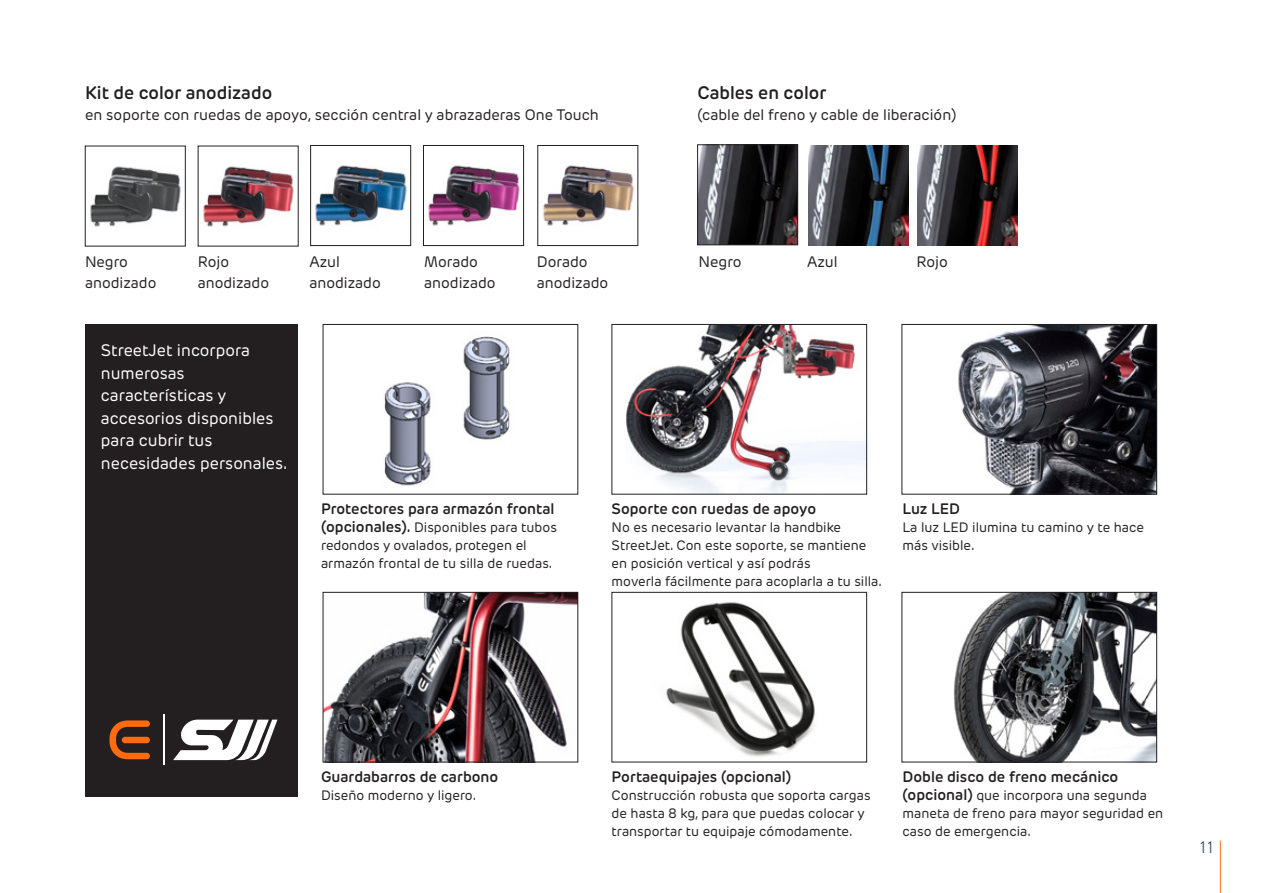
<style>
.page{position:relative;width:1263px;height:893px;background:#fff}
.page>*{position:absolute;margin:0;border:0;box-sizing:border-box;transform-origin:0 0}
.Paragraph_Style_2_bo{font:600 18px "New Rubrik Edge";color:#231f20}
.Paragraph_Style_2_bo-2{font:16.5px/22.5px "New Rubrik Edge";color:#fff}
.t1{font:16.5px "Univers Com 47 Light Cond";color:#1b4064}
.Paragraph_Style_2_bo-3{font:15px/21px "New Rubrik Edge";color:#231f20}
.Paragraph_Style_2_bo-4{font:600 15px "New Rubrik Edge";color:#231f20}
.Paragraph_Style_2_bo-5{font:13.5px/18px "New Rubrik Edge";color:#231f20}
.s1{font-weight:600;font-size:15px}
</style>
<div class="page">
<hr style="left:1220px;top:841px;width:1px;height:52px;background:#ff6b0d">
<div style="left:85px;top:324px;width:213px;height:473px;background:#231f20"></div>
<img style="left:384px;top:336px;width:126px;height:150px">
<div style="left:323px;top:324px;width:255px;height:170px;border:1px solid #231f20"></div>
<img style="left:325px;top:594px;width:251px;height:166px">
<div style="left:323px;top:592px;width:255px;height:170px;border:1px solid #231f20"></div>
<img style="left:626px;top:326px;width:239px;height:166px">
<div style="left:612px;top:324px;width:255px;height:170px;border:1px solid #231f20"></div>
<img style="left:666px;top:602px;width:149px;height:155px">
<div style="left:612px;top:592px;width:255px;height:170px;border:1px solid #231f20"></div>
<img style="left:958px;top:326px;width:197px;height:166px">
<div style="left:902px;top:324px;width:255px;height:170px;border:1px solid #231f20"></div>
<img style="left:953px;top:594px;width:202px;height:166px">
<div style="left:902px;top:592px;width:255px;height:170px;border:1px solid #231f20"></div>
<img style="left:918px;top:146px;width:100px;height:100px">
<img style="left:808px;top:145px;width:100px;height:100px">
<img style="left:699px;top:147px;width:97px;height:96px">
<div style="left:697px;top:145px;width:101px;height:100px;border:1px solid #231f20"></div>
<img style="left:90px;top:166px;width:91px;height:61px">
<img style="left:315px;top:165px;width:92px;height:61px">
<div style="left:310px;top:145px;width:101px;height:101px;border:1px solid #231f20"></div>
<img style="left:203px;top:166px;width:91px;height:61px">
<img style="left:428px;top:165px;width:92px;height:61px">
<div style="left:423px;top:145px;width:101px;height:101px;border:1px solid #231f20"></div>
<img style="left:543px;top:165px;width:91px;height:61px">
<div style="left:538px;top:145px;width:100px;height:101px;border:1px solid #231f20"></div>
<svg style="left:173px;top:720px;width:104px;height:40px"></svg>
<svg style="left:109px;top:720px;width:41px;height:39px"></svg>
<hr style="left:163px;top:714px;width:1px;height:51px;background:#fff">
<p class="Paragraph_Style_2_bo" style="left:85px;top:82px;width:189px">Kit de color anodizado</p>
<p class="Paragraph_Style_2_bo-3" style="left:85px;top:104px;width:515px">en soporte con ruedas de apoyo, sección central y abrazaderas One Touch</p>
<p class="Paragraph_Style_2_bo" style="left:697px;top:82px;width:131px">Cables en color</p>
<p class="Paragraph_Style_2_bo-3" style="left:697px;top:104px;width:260px">(cable del freno y cable de liberación)</p>
<p class="Paragraph_Style_2_bo-3" style="left:85px;top:251px;width:44px">Negro</p>
<p class="Paragraph_Style_2_bo-3" style="left:699px;top:251px;width:44px">Negro</p>
<p class="Paragraph_Style_2_bo-3" style="left:807px;top:251px;width:32px">Azul</p>
<p class="Paragraph_Style_2_bo-3" style="left:916px;top:251px;width:33px">Rojo</p>
<p class="Paragraph_Style_2_bo-3" style="left:85px;top:272px;width:73px">anodizado</p>
<p class="Paragraph_Style_2_bo-3" style="left:198px;top:251px;width:73px">Rojo anodizado</p>
<p class="Paragraph_Style_2_bo-3" style="left:309px;top:251px;width:73px">Azul anodizado</p>
<p class="Paragraph_Style_2_bo-3" style="left:424px;top:251px;width:73px">Morado anodizado</p>
<p class="Paragraph_Style_2_bo-3" style="left:537px;top:251px;width:73px">Dorado anodizado</p>
<p class="Paragraph_Style_2_bo-2" style="left:101px;top:339px;width:188px">StreetJet incorpora numerosas características y accesorios disponibles para cubrir tus necesidades personales.</p>
<p class="Paragraph_Style_2_bo-4" style="left:321px;top:500px;width:235px">Protectores para armazón frontal</p>
<p class="Paragraph_Style_2_bo-5" style="left:321px;top:519px;width:237px"><span class="s1">(opcionales).</span> Disponibles para tubos redondos y ovalados, protegen el armazón frontal de tu silla de ruedas.</p>
<p class="Paragraph_Style_2_bo-4" style="left:612px;top:500px;width:206px">Soporte con ruedas de apoyo</p>
<p class="Paragraph_Style_2_bo-5" style="left:612px;top:519px;width:272px">No es necesario levantar la handbike StreetJet. Con este soporte, se mantiene en posición vertical y así podrás<br>moverla fácilmente para acoplarla a tu silla.</p>
<p class="Paragraph_Style_2_bo-4" style="left:902px;top:500px;width:59px">Luz LED</p>
<p class="Paragraph_Style_2_bo-5" style="left:902px;top:519px;width:243px">La luz LED ilumina tu camino y te hace más visible.</p>
<p class="Paragraph_Style_2_bo-4" style="left:321px;top:768px;width:179px">Guardabarros de carbono</p>
<p class="Paragraph_Style_2_bo-5" style="left:321px;top:787px;width:157px">Diseño moderno y ligero.</p>
<p class="Paragraph_Style_2_bo-4" style="left:612px;top:768px;width:181px">Portaequipajes (opcional)</p>
<p class="Paragraph_Style_2_bo-5" style="left:612px;top:787px;width:261px">Construcción robusta que soporta cargas de hasta 8 kg, para que puedas colocar y transportar tu equipaje cómodamente.</p>
<p class="Paragraph_Style_2_bo-4" style="left:902px;top:768px;width:217px">Doble disco de freno mecánico</p>
<p class="Paragraph_Style_2_bo-5" style="left:902px;top:787px;width:262px"><span class="s1">(opcional)</span> que incorpora una segunda maneta de freno para mayor seguridad en caso de emergencia.</p>
<p class="t1" style="left:1199px;top:837px;width:16px">11</p>
</div>
